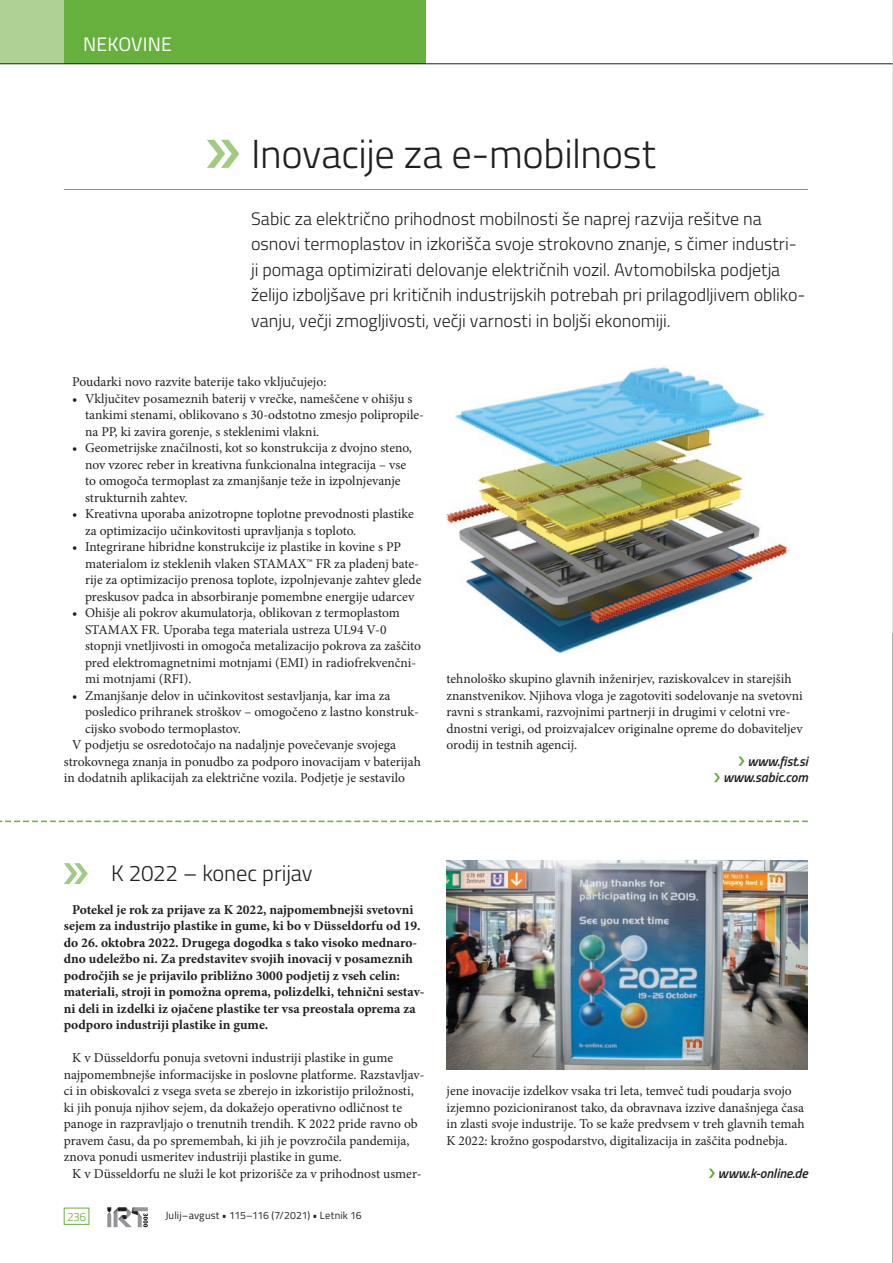
<style>
.page{position:relative;width:893px;height:1263px;background:#fff}
.page>*{position:absolute;margin:0;border:0;box-sizing:border-box;transform-origin:0 0}
.Članek_naslov{font:300 40.5px "Titillium";letter-spacing:-.005em;color:#231f20}
.Novica_naslov{font:300 22.5px "Titillium";letter-spacing:-.005em;color:#231f20}
.t1{font:19.5px "Titillium";letter-spacing:.01em;color:#fff}
.Članek_podnaslov{font:300 18px/25.5px "Titillium";letter-spacing:-.005em;color:#231f20}
.vsebina_-_body_text{font:13.5px/16.5px "Minion Pro";color:#231f20}
.Novica_-_uvodni_teks{font:700 13.5px/16.5px "Minion Pro";color:#231f20}
.Novica_-_url_3_88{font:italic 600 13.5px/16.5px "Titillium";color:#231f20;text-align:right}
.t2{font:300 12px "Titillium";color:#67b03e}
.t3{font:10.5px "Titillium";letter-spacing:.015em;color:#231f20}
</style>
<div class="page">
<div style="left:0;top:0;width:64px;height:64px;background:#afd195"></div>
<div style="left:64px;top:0;width:361px;height:64px;background:#67b03e"></div>
<svg style="left:107px;top:1207px;width:41px;height:20px"></svg>
<div style="left:64px;top:1208px;width:25px;height:17px;border:1px solid #67b03e"></div>
<svg style="left:64px;top:863px;width:24px;height:21px"></svg>
<svg style="left:709px;top:1168px;width:6px;height:10px"></svg>
<img style="left:446px;top:860px;width:362px;height:209px">
<img style="left:446px;top:366px;width:341px;height:288px">
<svg style="left:738px;top:756px;width:6px;height:10px"></svg>
<svg style="left:714px;top:773px;width:6px;height:9px"></svg>
<hr style="left:64px;top:189px;width:744px;height:1px;background:#67b03e">
<svg style="left:207px;top:140px;width:32px;height:28px"></svg>
<svg style="left:0;top:821px;width:808px;height:1px"></svg>
<hr style="left:0;top:63px;width:893px;height:1px;background:#231f20">
<hr style="left:892px;top:0;width:1px;height:1263px;background:#d1d2d4">
<h3 class="t1" style="left:83px;top:30px;width:90px">NEKOVINE</h3>
<p class="Članek_naslov" style="left:251px;top:124px;width:406px">Inovacije za e-mobilnost</p>
<p class="Članek_podnaslov" style="left:251px;top:205px;width:556px">Sabic za električno prihodnost mobilnosti še naprej razvija rešitve na osnovi termoplastov in izkorišča svoje strokovno znanje, s čimer industri&shy;ji pomaga optimizirati delovanje električnih vozil. Avtomobilska podjetja želijo izboljšave pri kritičnih industrijskih potrebah pri prilagodljivem obliko&shy;vanju, večji zmogljivosti, večji varnosti in boljši ekonomiji.</p>
<p class="vsebina_-_body_text" style="left:72px;top:374px;width:256px">Poudarki novo razvite baterije tako vključujejo:</p>
<p class="vsebina_-_body_text" style="left:85px;top:390px;width:341px;text-indent:-13px">• Vključitev posameznih baterij v vrečke, nameščene v ohišju s tankimi stenami, oblikovano s 30-odstotno zmesjo polipropile&shy;na PP, ki zavira gorenje, s steklenimi vlakni.</p>
<p class="vsebina_-_body_text" style="left:85px;top:440px;width:328px;text-indent:-13px">• Geometrijske značilnosti, kot so konstrukcija z dvojno steno, nov vzorec reber in kreativna funkcionalna integracija – vse to omogoča termoplast za zmanjšanje teže in izpolnjevanje strukturnih zahtev.</p>
<p class="vsebina_-_body_text" style="left:85px;top:506px;width:330px;text-indent:-13px">• Kreativna uporaba anizotropne toplotne prevodnosti plastike za optimizacijo učinkovitosti upravljanja s toploto.</p>
<p class="vsebina_-_body_text" style="left:85px;top:539px;width:338px;text-indent:-13px">• Integrirane hibridne konstrukcije iz plastike in kovine s PP materialom iz steklenih vlaken STAMAX™ FR za pladenj bate&shy;rije za optimizacijo prenosa toplote, izpolnjevanje zahtev glede preskusov padca in absorbiranje pomembne energije udarcev</p>
<p class="vsebina_-_body_text" style="left:85px;top:605px;width:338px;text-indent:-13px">• Ohišje ali pokrov akumulatorja, oblikovan z termoplastom STAMAX FR. Uporaba tega materiala ustreza UL94 V-0 stopnji vnetljivosti in omogoča metalizacijo pokrova za zaščito pred elektromagnetnimi motnjami (EMI) in radiofrekvenčni&shy;mi motnjami (RFI).</p>
<p class="vsebina_-_body_text" style="left:85px;top:687px;width:335px;text-indent:-13px">• Zmanjšanje delov in učinkovitost sestavljanja, kar ima za posledico prihranek stroškov – omogočeno z lastno konstruk&shy;cijsko svobodo termoplastov.</p>
<p class="vsebina_-_body_text" style="left:64px;top:737px;width:359px;text-indent:9px">V podjetju se osredotočajo na nadaljnje povečevanje svojega strokovnega znanja in ponudbo za podporo inovacijam v baterijah in dodatnih aplikacijah za električne vozila. Podjetje je sestavilo</p>
<p class="vsebina_-_body_text" style="left:446px;top:671px;width:358px">tehnološko skupino glavnih inženirjev, raziskovalcev in starejših znanstvenikov. Njihova vloga je zagotoviti sodelovanje na svetovni ravni s strankami, razvojnimi partnerji in drugimi v celotni vre&shy;dnostni verigi, od proizvajalcev originalne opreme do dobaviteljev orodij in testnih agencij.</p>
<p class="Novica_-_url_3_88" style="left:723px;top:752px;width:86px">www.fist.si www.sabic.com</p>
<p class="Novica_naslov" style="left:111px;top:857px;width:203px">K 2022 – konec prijav</p>
<p class="Novica_-_uvodni_teks" style="left:64px;top:901px;width:362px;text-indent:9px">Potekel je rok za prijave za K 2022, najpomembnejši svetovni sejem za industrijo plastike in gume, ki bo v Düsseldorfu od 19. do 26. oktobra 2022. Drugega dogodka s tako visoko mednaro&shy;dno udeležbo ni. Za predstavitev svojih inovacij v posameznih področjih se je prijavilo približno 3000 podjetij z vseh celin: materiali, stroji in pomožna oprema, polizdelki, tehnični sestav&shy;ni deli in izdelki iz ojačene plastike ter vsa preostala oprema za podporo industriji plastike in gume.</p>
<p class="vsebina_-_body_text" style="left:64px;top:1050px;width:362px;text-indent:9px">K v Düsseldorfu ponuja svetovni industriji plastike in gume najpomembnejše informacijske in poslovne platforme. Razstavljav&shy;ci in obiskovalci z vsega sveta se zberejo in izkoristijo priložnosti, ki jih ponuja njihov sejem, da dokažejo operativno odličnost te panoge in razpravljajo o trenutnih trendih. K 2022 pride ravno ob pravem času, da po spremembah, ki jih je povzročila pandemija, znova ponudi usmeritev industriji plastike in gume.</p>
<p class="vsebina_-_body_text" style="left:72px;top:1165px;width:351px">K v Düsseldorfu ne služi le kot prizorišče za v prihodnost usmer-</p>
<p class="t2" style="left:67px;top:1208px;width:21px">236</p>
<p class="t3" style="left:165px;top:1208px;width:198px">Julij–avgust • 115–116 (7/2021) • Letnik 16</p>
<p class="vsebina_-_body_text" style="left:446px;top:1083px;width:360px">jene inovacije izdelkov vsaka tri leta, temveč tudi poudarja svojo izjemno pozicioniranost tako, da obravnava izzive današnjega časa in zlasti svoje industrije. To se kaže predvsem v treh glavnih temah K 2022: krožno gospodarstvo, digitalizacija in zaščita podnebja.</p>
<p class="Novica_-_url_3_88" style="left:718px;top:1164px;width:92px">www.k-online.de</p>
</div>
